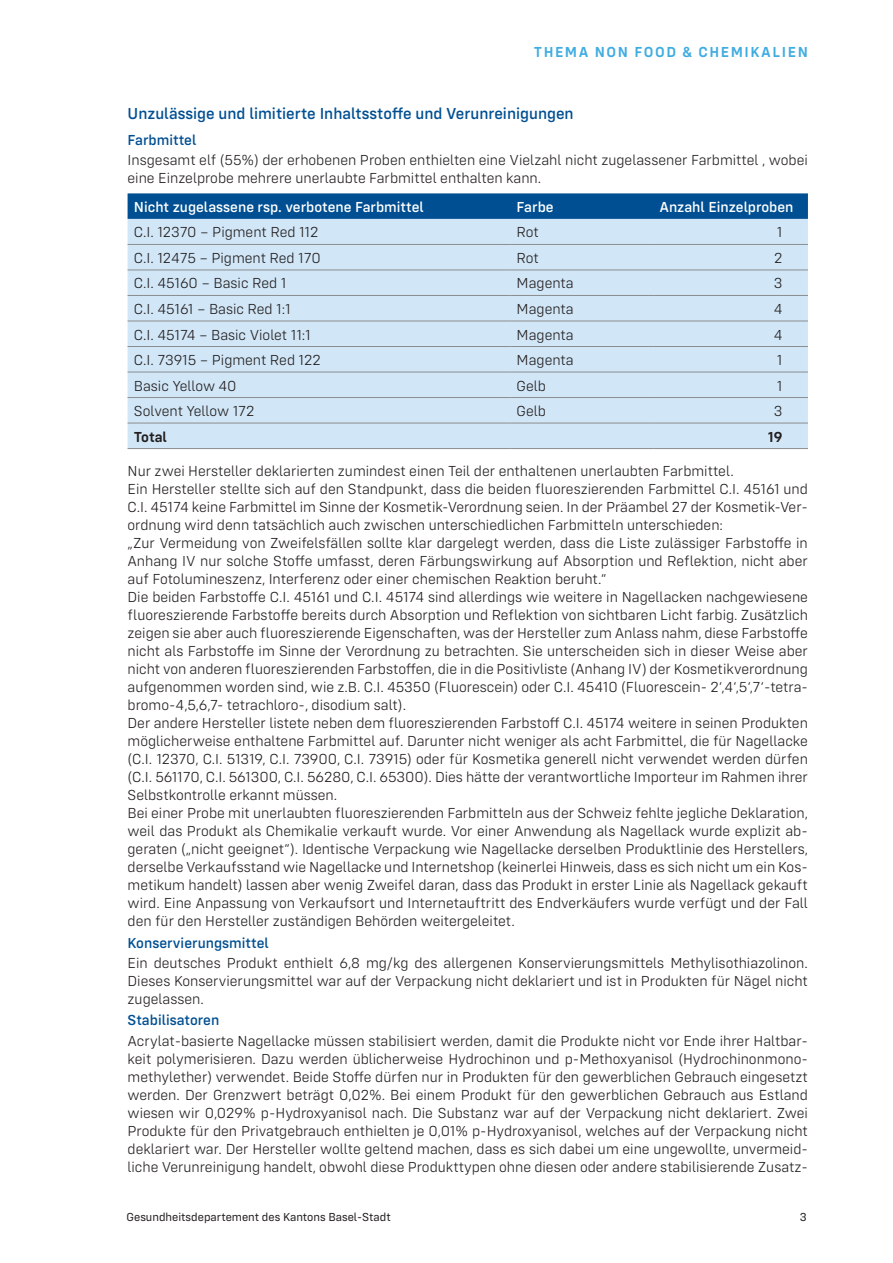
<style>
.page{position:relative;width:893px;height:1263px;background:#fff}
.page>*{position:absolute;margin:0;border:0;box-sizing:border-box;transform-origin:0 0}
.Zwischentitel_2{font:500 16.5px "Config Rounded";color:#004f92}
.Lauftext{font:300 15px/18px "Config Rounded";color:#231f20;text-align:justify}
.Tabelle_Text{font:300 15px "Config Rounded";color:#231f20}
.Tabelle_Titel{font:500 15px "Config Rounded";color:#fff}
.Zwischentitel_3{font:500 15px "Config Rounded";color:#004f92}
.t1{font:600 15px "Config Rounded";letter-spacing:.1em;color:#40ace1}
.Tabelle_Text-2{font:600 15px "Config Rounded";letter-spacing:-.005em;color:#231f20}
.t2{font:12px "Config Rounded";color:#231f20}
</style>
<div class="page">
<svg style="left:128px;top:193px;width:680px;height:26px;background:#055294"></svg>
<div style="left:128px;top:219px;width:680px;height:229px;background:#d1e6f6"></div>
<hr style="left:128px;top:244px;width:382px;height:1px;background:#8b8d8f">
<hr style="left:510px;top:244px;width:143px;height:1px;background:#8b8d8f">
<hr style="left:653px;top:244px;width:155px;height:1px;background:#8b8d8f">
<hr style="left:128px;top:270px;width:382px;height:1px;background:#8b8d8f">
<hr style="left:510px;top:270px;width:143px;height:1px;background:#8b8d8f">
<hr style="left:653px;top:270px;width:155px;height:1px;background:#8b8d8f">
<hr style="left:128px;top:295px;width:382px;height:1px;background:#8b8d8f">
<hr style="left:510px;top:295px;width:143px;height:1px;background:#8b8d8f">
<hr style="left:653px;top:295px;width:155px;height:1px;background:#8b8d8f">
<hr style="left:128px;top:321px;width:382px;height:1px;background:#8b8d8f">
<hr style="left:510px;top:321px;width:143px;height:1px;background:#8b8d8f">
<hr style="left:653px;top:321px;width:155px;height:1px;background:#8b8d8f">
<hr style="left:128px;top:346px;width:382px;height:1px;background:#8b8d8f">
<hr style="left:510px;top:346px;width:143px;height:1px;background:#8b8d8f">
<hr style="left:653px;top:346px;width:155px;height:1px;background:#8b8d8f">
<hr style="left:128px;top:372px;width:382px;height:1px;background:#8b8d8f">
<hr style="left:510px;top:372px;width:143px;height:1px;background:#8b8d8f">
<hr style="left:653px;top:372px;width:155px;height:1px;background:#8b8d8f">
<hr style="left:128px;top:397px;width:382px;height:1px;background:#8b8d8f">
<hr style="left:510px;top:397px;width:143px;height:1px;background:#8b8d8f">
<hr style="left:653px;top:397px;width:155px;height:1px;background:#8b8d8f">
<hr style="left:128px;top:423px;width:382px;height:1px;background:#8b8d8f">
<hr style="left:510px;top:423px;width:143px;height:1px;background:#8b8d8f">
<hr style="left:653px;top:423px;width:155px;height:1px;background:#8b8d8f">
<hr style="left:128px;top:448px;width:382px;height:1px;background:#8b8d8f">
<hr style="left:510px;top:448px;width:143px;height:1px;background:#8b8d8f">
<hr style="left:653px;top:448px;width:155px;height:1px;background:#8b8d8f">
<p class="t1" style="left:534px;top:43px;width:276px">THEMA NON FOOD &amp; CHEMIKALIEN</p>
<p class="Zwischentitel_2" style="left:128px;top:104px;width:448px">Unzulässige und limitierte Inhaltsstoffe und Verunreinigungen</p>
<p class="Zwischentitel_3" style="left:128px;top:131px;width:70px">Farbmittel</p>
<p class="Lauftext" style="left:128px;top:151px;width:682px">Insgesamt elf (55%) der erhobenen Proben enthielten eine Vielzahl nicht zugelassener Farbmittel , wobei eine Einzelprobe mehrere unerlaubte Farbmittel enthalten kann.</p>
<p class="Tabelle_Titel" style="left:134px;top:198px;width:291px">Nicht zugelassene rsp. verbotene Farbmittel</p>
<p class="Tabelle_Titel" style="left:517px;top:198px;width:39px">Farbe</p>
<p class="Tabelle_Titel" style="left:659px;top:198px;width:135px">Anzahl Einzelproben</p>
<p class="Tabelle_Text" style="left:134px;top:224px;width:186px">C.I. 12370 – Pigment Red 112</p>
<p class="Tabelle_Text" style="left:517px;top:224px;width:24px">Rot</p>
<p class="Tabelle_Text" style="left:777px;top:224px;width:7px">1</p>
<p class="Tabelle_Text" style="left:134px;top:249px;width:188px">C.I. 12475 – Pigment Red 170</p>
<p class="Tabelle_Text" style="left:517px;top:249px;width:24px">Rot</p>
<p class="Tabelle_Text" style="left:774px;top:249px;width:10px">2</p>
<p class="Tabelle_Text" style="left:134px;top:275px;width:154px">C.I. 45160 – Basic Red 1</p>
<p class="Tabelle_Text" style="left:517px;top:275px;width:58px">Magenta</p>
<p class="Tabelle_Text" style="left:774px;top:275px;width:10px">3</p>
<p class="Tabelle_Text" style="left:134px;top:300px;width:158px">C.I. 45161 – Basic Red 1:1</p>
<p class="Tabelle_Text" style="left:517px;top:300px;width:58px">Magenta</p>
<p class="Tabelle_Text" style="left:774px;top:300px;width:10px">4</p>
<p class="Tabelle_Text" style="left:134px;top:326px;width:178px">C.I. 45174 – Basic Violet 11:1</p>
<p class="Tabelle_Text" style="left:517px;top:326px;width:58px">Magenta</p>
<p class="Tabelle_Text" style="left:774px;top:326px;width:10px">4</p>
<p class="Tabelle_Text" style="left:134px;top:351px;width:188px">C.I. 73915 – Pigment Red 122</p>
<p class="Tabelle_Text" style="left:517px;top:351px;width:58px">Magenta</p>
<p class="Tabelle_Text" style="left:777px;top:351px;width:7px">1</p>
<p class="Tabelle_Text" style="left:134px;top:377px;width:104px">Basic Yellow 40</p>
<p class="Tabelle_Text" style="left:517px;top:377px;width:31px">Gelb</p>
<p class="Tabelle_Text" style="left:777px;top:377px;width:7px">1</p>
<p class="Tabelle_Text" style="left:134px;top:402px;width:122px">Solvent Yellow 172</p>
<p class="Tabelle_Text" style="left:517px;top:402px;width:31px">Gelb</p>
<p class="Tabelle_Text" style="left:774px;top:402px;width:10px">3</p>
<p class="Tabelle_Text-2" style="left:134px;top:428px;width:35px">Total</p>
<p class="Tabelle_Text-2" style="left:768px;top:428px;width:16px">19</p>
<p class="Lauftext" style="left:128px;top:462px;width:608px">Nur zwei Hersteller deklarierten zumindest einen Teil der enthaltenen unerlaubten Farbmittel.</p>
<p class="Lauftext" style="left:128px;top:480px;width:682px">Ein Hersteller stellte sich auf den Standpunkt, dass die beiden fluoreszierenden Farbmittel C.I. 45161 und C.I. 45174 keine Farbmittel im Sinne der Kosmetik-Verordnung seien. In der Präambel 27 der Kosmetik-Ver&shy;ordnung wird denn tatsächlich auch zwischen unterschiedlichen Farbmitteln unterschieden:</p>
<p class="Lauftext" style="left:128px;top:534px;width:682px">„Zur Vermeidung von Zweifelsfällen sollte klar dargelegt werden, dass die Liste zulässiger Farbstoffe in Anhang IV nur solche Stoffe umfasst, deren Färbungswirkung auf Absorption und Reflektion, nicht aber auf Fotolumineszenz, Interferenz oder einer chemischen Reaktion beruht.“</p>
<p class="Lauftext" style="left:128px;top:588px;width:682px">Die beiden Farbstoffe C.I. 45161 und C.I. 45174 sind allerdings wie weitere in Nagellacken nachgewiesene fluoreszierende Farbstoffe bereits durch Absorption und Reflektion von sichtbaren Licht farbig. Zusätzlich zeigen sie aber auch fluoreszierende Eigenschaften, was der Hersteller zum Anlass nahm, diese Farbstoffe nicht als Farbstoffe im Sinne der Verordnung zu betrachten. Sie unterscheiden sich in dieser Weise aber nicht von anderen fluoreszierenden Farbstoffen, die in die Positivliste (Anhang IV) der Kosmetikverordnung aufgenommen worden sind, wie z.B. C.I. 45350 (Fluorescein) oder C.I. 45410 (Fluorescein- 2‘,4‘,5‘,7‘-tetra&shy;bromo-4,5,6,7- tetrachloro-, disodium salt).</p>
<p class="Lauftext" style="left:128px;top:714px;width:682px">Der andere Hersteller listete neben dem fluoreszierenden Farbstoff C.I. 45174 weitere in seinen Produkten möglicherweise enthaltene Farbmittel auf. Darunter nicht weniger als acht Farbmittel, die für Nagellacke (C.I. 12370, C.I. 51319, C.I. 73900, C.I. 73915) oder für Kosmetika generell nicht verwendet werden dürfen (C.I. 561170, C.I. 561300, C.I. 56280, C.I. 65300). Dies hätte der verantwortliche Importeur im Rahmen ihrer Selbstkontrolle erkannt müssen.</p>
<p class="Lauftext" style="left:128px;top:804px;width:682px">Bei einer Probe mit unerlaubten fluoreszierenden Farbmitteln aus der Schweiz fehlte jegliche Deklaration, weil das Produkt als Chemikalie verkauft wurde. Vor einer Anwendung als Nagellack wurde explizit ab&shy;geraten („nicht geeignet“). Identische Verpackung wie Nagellacke derselben Produktlinie des Herstellers, derselbe Verkaufsstand wie Nagellacke und Internetshop (keinerlei Hinweis, dass es sich nicht um ein Kos&shy;metikum handelt) lassen aber wenig Zweifel daran, dass das Produkt in erster Linie als Nagellack gekauft wird. Eine Anpassung von Verkaufsort und Internetauftritt des Endverkäufers wurde verfügt und der Fall den für den Hersteller zuständigen Behörden weitergeleitet.</p>
<p class="Zwischentitel_3" style="left:128px;top:934px;width:143px">Konservierungsmittel</p>
<p class="Lauftext" style="left:128px;top:954px;width:682px">Ein deutsches Produkt enthielt 6,8 mg/kg des allergenen Konservierungsmittels Methylisothiazolinon.<br>Dieses Konservierungsmittel war auf der Verpackung nicht deklariert und ist in Produkten für Nägel nicht zugelassen.</p>
<p class="Zwischentitel_3" style="left:128px;top:1011px;width:93px">Stabilisatoren</p>
<p class="Lauftext" style="left:128px;top:1031px;width:682px">Acrylat-basierte Nagellacke müssen stabilisiert werden, damit die Produkte nicht vor Ende ihrer Haltbar&shy;keit polymerisieren. Dazu werden üblicherweise Hydrochinon und p-Methoxyanisol (Hydrochinonmono&shy;methylether) verwendet. Beide Stoffe dürfen nur in Produkten für den gewerblichen Gebrauch eingesetzt werden. Der Grenzwert beträgt 0,02%. Bei einem Produkt für den gewerblichen Gebrauch aus Estland wiesen wir 0,029% p-Hydroxyanisol nach. Die Substanz war auf der Verpackung nicht deklariert. Zwei Produkte für den Privatgebrauch enthielten je 0,01% p-Hydroxyanisol, welches auf der Verpackung nicht deklariert war. Der Hersteller wollte geltend machen, dass es sich dabei um eine ungewollte, unvermeid&shy;liche Verunreinigung handelt, obwohl diese Produkttypen ohne diesen oder andere stabilisierende Zusatz-</p>
<p class="t2" style="left:126px;top:1210px;width:266px">Gesundheitsdepartement des Kantons Basel-Stadt</p>
<p class="t2" style="left:800px;top:1210px;width:8px">3</p>
</div>
